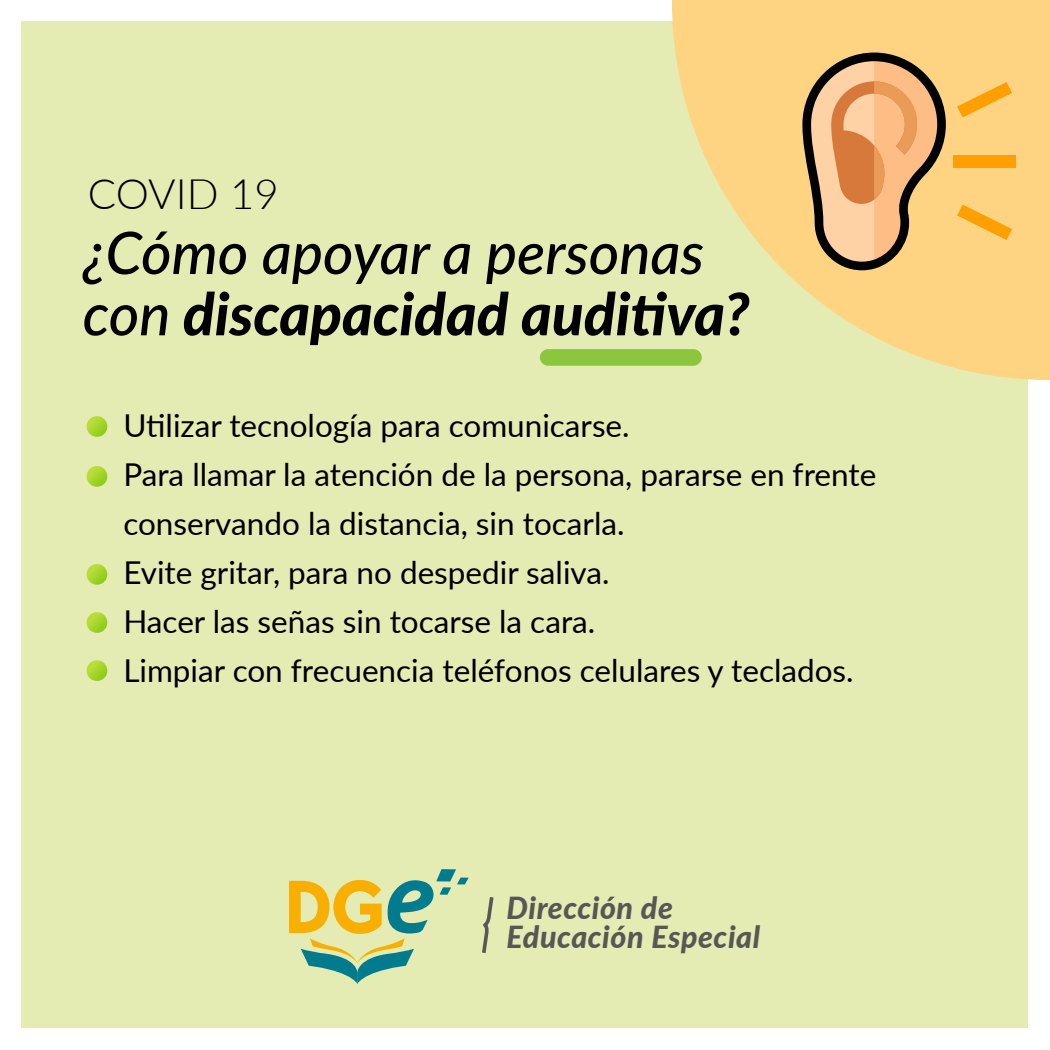
<style>
.page{position:relative;width:1050px;height:1050px;background:#fff}
.page>*{position:absolute;margin:0;border:0;box-sizing:border-box;transform-origin:0 0}
.t1{font:italic 500 58.62px/61.2px "Lato";color:#000}
.t2{font:300 42px "Lato";color:#000}
.t3{font:31.5px/49px "Lato";color:#000}
.t4{font:italic 800 30.36px/29px "Lato";letter-spacing:.02em;color:#575756}
.s1{font-weight:800}
</style>
<div class="page">
<div style="left:22px;top:22px;width:1006px;height:1006px;background:#e4ebb3"></div>
<svg style="left:672px;top:0;width:378px;height:380px;fill:#fed482"></svg>
<div style="left:954px;top:155px;width:62px;height:12px;background:#ff9f00"></div>
<svg style="left:957px;top:205px;width:55px;height:35px;background:#fec154"></svg>
<svg style="left:957px;top:82px;width:55px;height:35px;background:#fec154"></svg>
<svg style="left:798px;top:48px;width:152px;height:227px;background:#d6a66f"></svg>
<svg style="left:482px;top:897px;width:12px;height:56px"></svg>
<svg style="left:289px;top:869px;width:180px;height:115px"></svg>
<svg style="left:87px;top:416px;width:20px;height:21px"></svg>
<svg style="left:87px;top:466px;width:20px;height:21px"></svg>
<svg style="left:87px;top:564px;width:20px;height:21px"></svg>
<svg style="left:87px;top:612px;width:20px;height:21px"></svg>
<svg style="left:87px;top:660px;width:20px;height:21px"></svg>
<div style="left:540px;top:349px;width:162px;height:17px;background:#8cc63f;border-radius:8px"></div>
<h2 class="t2" style="left:88px;top:164px;width:192px">COVID 19</h2>
<h1 class="t1" style="left:83px;top:220px;width:668px">¿Cómo apoyar a personas con <span class="s1">discapacidad auditiva?</span></h1>
<p class="t3" style="left:123px;top:400px;width:754px">Utilizar tecnología para comunicarse.<br>Para llamar la atención de la persona, pararse en frente conservando la distancia, sin tocarla.<br>Evite gritar, para no despedir saliva.<br>Hacer las señas sin tocarse la cara.<br>Limpiar con frecuencia teléfonos celulares y teclados.</p>
<p class="t4" style="left:507px;top:892px;width:255px">Dirección de<br>Educación Especial</p>
</div>
